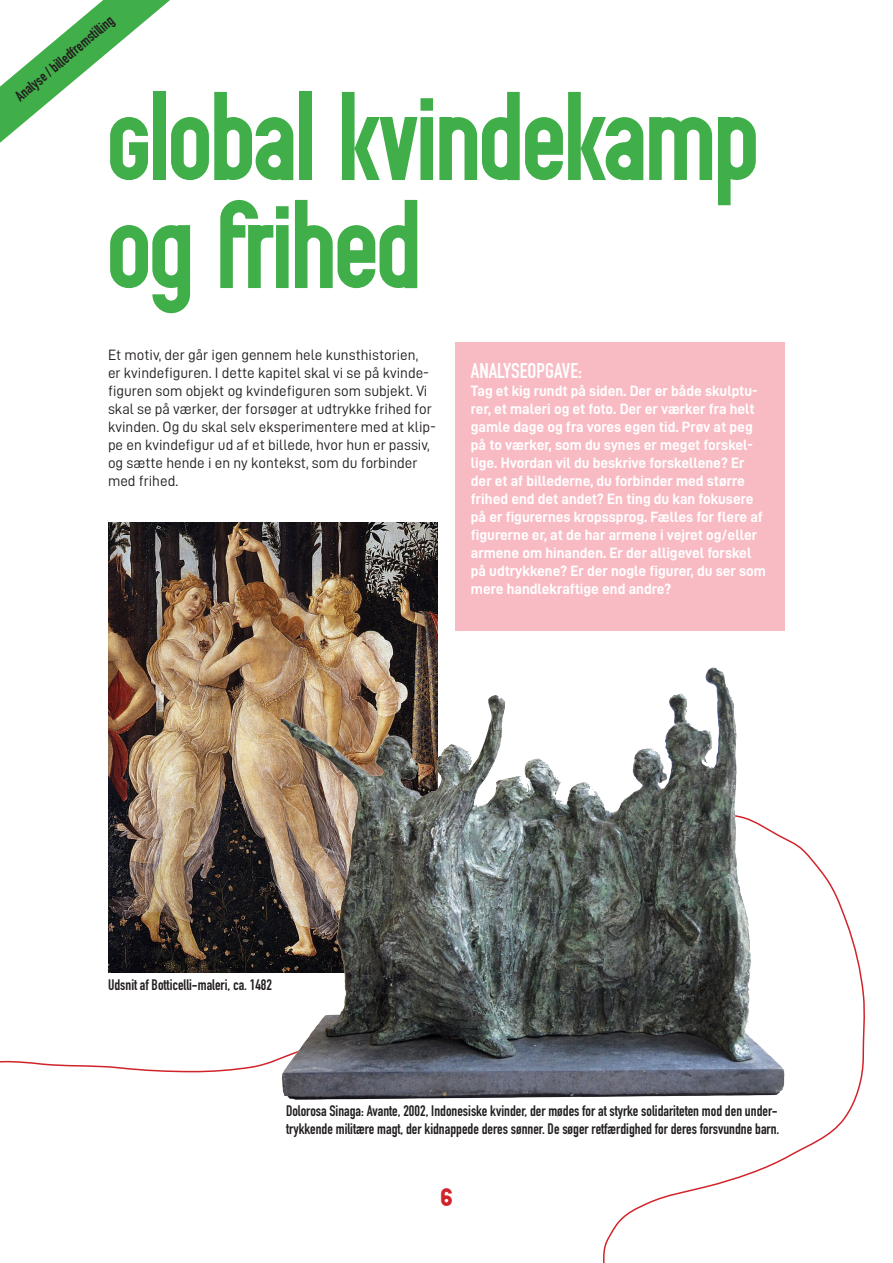
<style>
.page{position:relative;width:893px;height:1263px;background:#fff}
.page>*{position:absolute;margin:0;border:0;box-sizing:border-box;transform-origin:0 0}
.Overskrift_rød{font:700 90px/108px "Normal";color:#40ae49}
.Overskrift_rød-2{font:700 25.5px "Normal";color:#d1232a}
.Billedtekst{font:700 21px "DIN Condensed";color:#fff}
.Intro_tekst{font:15px/18px "D DIN Bold";color:#fff}
.Intro_tekst-2{font:15px/18px "D DIN";color:#231f20}
.Billedtekst-2{font:700 15px/18px "DIN Condensed";color:#231f20}
</style>
<div class="page">
<img style="left:108px;top:522px;width:329px;height:290px">
<svg style="left:0;top:812px;width:865px;height:451px"></svg>
<img style="left:282px;top:620px;width:503px;height:513px">
<div style="left:456px;top:342px;width:329px;height:288px;background:#f8bbc4"></div>
<svg style="left:0;top:0;width:170px;height:143px"></svg>
<p class="Billedtekst-2" style="left:11px;top:91px;width:125px;rotate:-40deg">Analyse / billedfremstilling</p>
<p class="Overskrift_rød" style="left:108px;top:95px;width:651px">Global kvindekamp og frihed</p>
<p class="Intro_tekst-2" style="left:108px;top:346px;width:330px">Et motiv, der går igen gennem hele kunsthistorien,<br>er kvindefiguren. I dette kapitel skal vi se på kvinde&shy;figuren som objekt og kvindefiguren som subjekt. Vi skal se på værker, der forsøger at udtrykke frihed for kvinden. Og du skal selv eksperimentere med at klip&shy;pe en kvindefigur ud af et billede, hvor hun er passiv, og sætte hende i en ny kontekst, som du forbinder med frihed.</p>
<p class="Billedtekst" style="left:471px;top:357px;width:113px">ANALYSEOPGAVE:</p>
<p class="Intro_tekst" style="left:471px;top:382px;width:297px">Tag et kig rundt på siden. Der er både skulptu&shy;rer, et maleri og et foto. Der er værker fra helt gamle dage og fra vores egen tid. Prøv at peg på to værker, som du synes er meget forskel&shy;lige. Hvordan vil du beskrive forskellene? Er der et af billederne, du forbinder med større frihed end det andet? En ting du kan fokusere på er figurernes kropssprog. Fælles for flere af figurerne er, at de har armene i vejret og/eller armene om hinanden. Er der alligevel forskel på udtrykkene? Er der nogle figurer, du ser som mere handlekraftige end andre?</p>
<p class="Billedtekst-2" style="left:108px;top:976px;width:166px">Udsnit af Botticelli-maleri, ca. 1482</p>
<p class="Billedtekst-2" style="left:286px;top:1102px;width:495px">Dolorosa Sinaga: Avante, 2002, Indonesiske kvinder, der mødes for at styrke solidariteten mod den under&shy;trykkende militære magt, der kidnappede deres sønner. De søger retfærdighed for deres forsvundne barn.</p>
<p class="Overskrift_rød-2" style="left:440px;top:1181px;width:14px">6</p>
</div>
